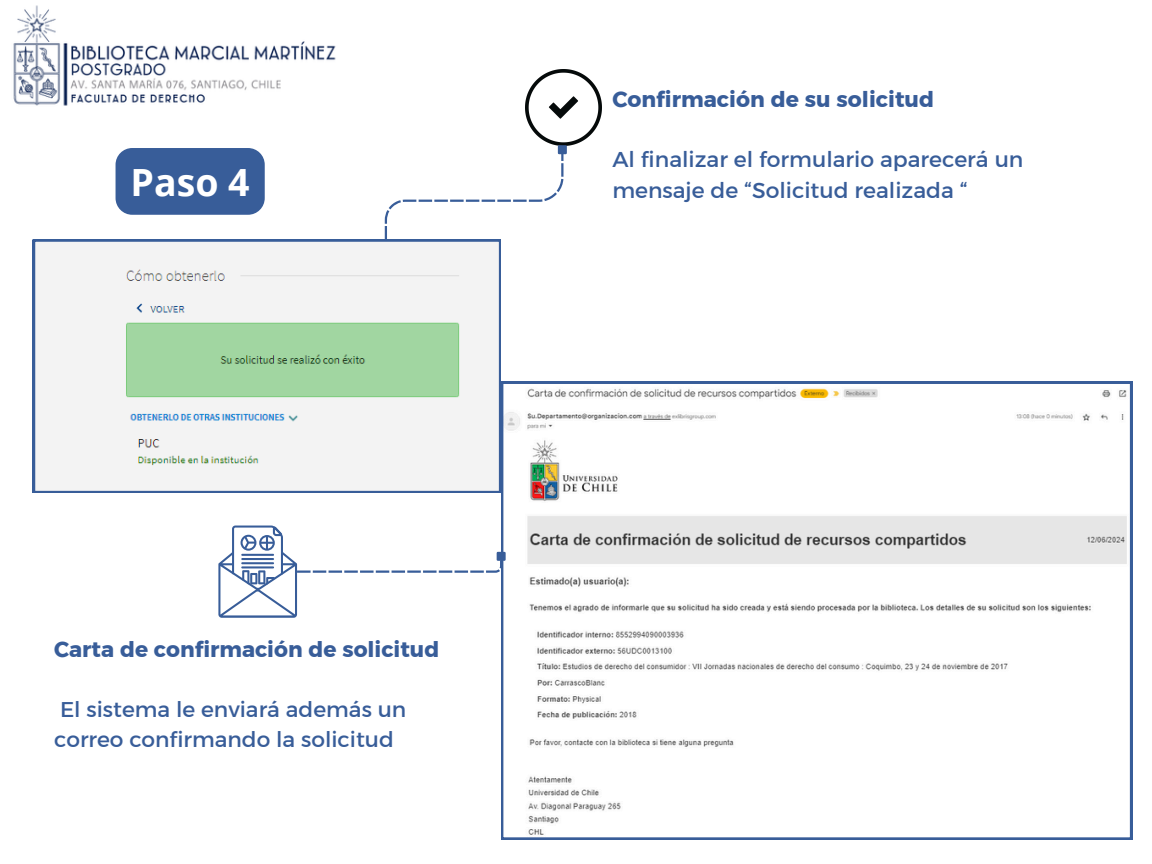
<style>
.page{position:relative;width:1152px;height:864px;background:#fff}
.page>*{position:absolute;margin:0;border:0;box-sizing:border-box;transform-origin:0 0}
.t1{font:700 37.5px "Open Sans";color:#fff}
.t2{font:21.9px/30.3px "Kief Montaser Regular";color:#385d99}
.t3{font:21.9px "Kief Montaser Bold";color:#385d99}
.t4{font:21.75px/30.2px "Kief Montaser Regular";color:#385d99}
.t5{font:21.75px "Kief Montaser Bold";color:#385d99}
</style>
<div class="page">
<img style="left:13px;top:5px;width:323px;height:101px">
<img style="left:526px;top:70px;width:75px;height:75px">
<svg style="left:33px;top:240px;width:468px;height:253px"></svg>
<svg style="left:501px;top:382px;width:631px;height:458px"></svg>
<div style="left:116px;top:148px;width:149px;height:67px;background:#385d99;border-radius:17px"></div>
<svg style="left:385px;top:154px;width:178px;height:86px"></svg>
<div style="left:559px;top:146px;width:7px;height:7px;background:#385d99"></div>
<div style="left:558px;top:145px;width:9px;height:9px;border:2px solid #385d99"></div>
<svg style="left:218px;top:526px;width:284px;height:92px"></svg>
<div style="left:498px;top:553px;width:7px;height:7px;background:#385d99"></div>
<div style="left:497px;top:552px;width:9px;height:9px;border:2px solid #385d99"></div>
<p class="t1" style="left:131px;top:156px;width:121px">Paso 4</p>
<h2 class="t3" style="left:612px;top:86px;width:323px">Confirmación de su solicitud</h2>
<p class="t2" style="left:612px;top:144px;width:413px">Al finalizar el formulario aparecerá un mensaje de “Solicitud realizada “</p>
<p class="t5" style="left:54px;top:636px;width:387px">Carta de confirmación de solicitud</p>
<h2 class="t4" style="left:54px;top:694px;width:354px">El sistema le enviará además un correo confirmando la solicitud</h2>
</div>
